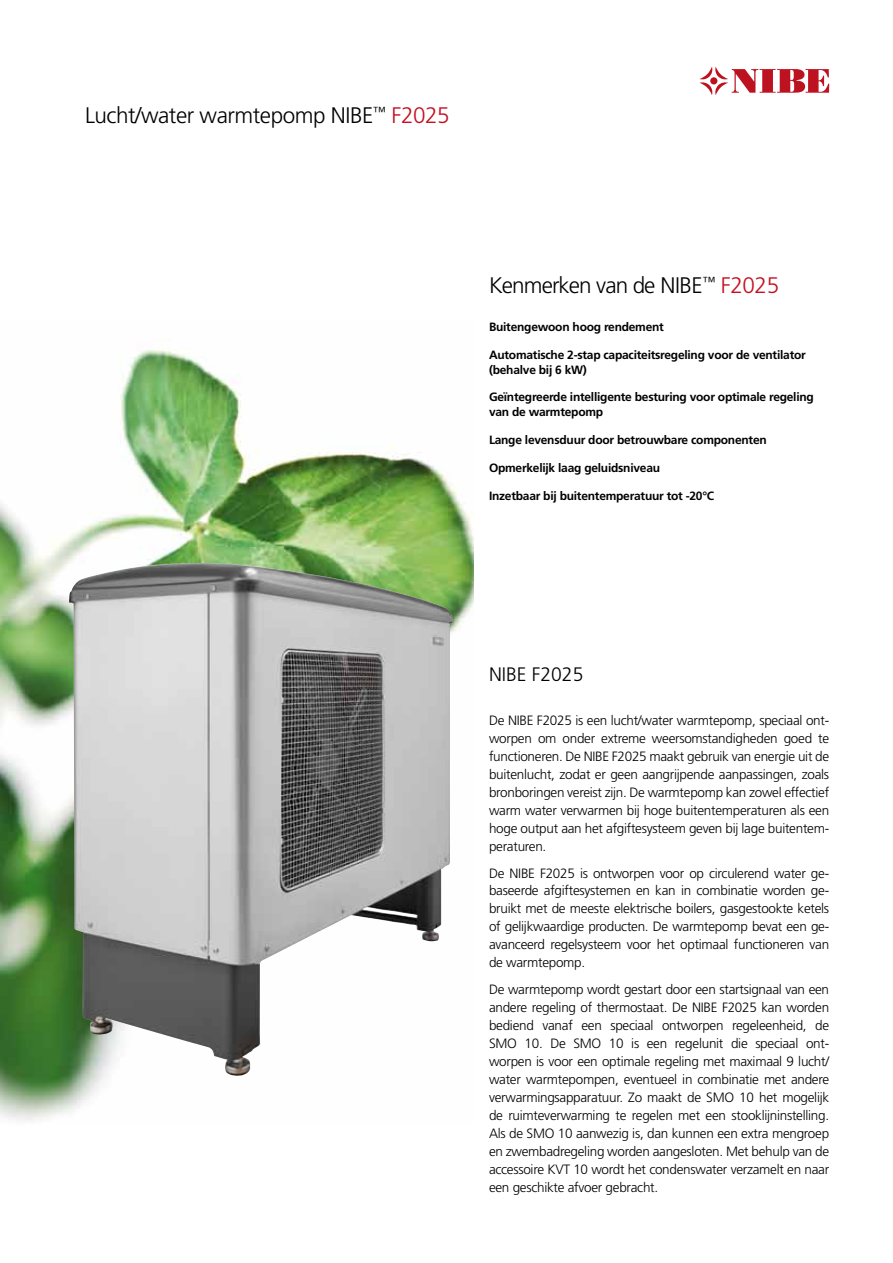
<style>
.page{position:relative;width:893px;height:1263px;background:#fff}
.page>*{position:absolute;margin:0;border:0;box-sizing:border-box;transform-origin:0 0}
.t1{font:300 22.5px "Frutiger";letter-spacing:-.02em;color:#000}
.t2{font:300 22.5px "Frutiger";letter-spacing:-.04em;color:#000}
.t3{font:300 19.5px "Frutiger";color:#000}
.t4{font:300 13.5px/18px "Frutiger";letter-spacing:-.02em;color:#000;text-align:justify}
.t5{font:700 12px/15px "Frutiger";letter-spacing:-.02em;color:#000}
.s1{color:#c50e1f}
</style>
<div class="page">
<svg style="left:699px;top:67px;width:130px;height:28px"></svg>
<img style="left:0;top:349px;width:474px;height:772px">
<img style="left:69px;top:563px;width:384px;height:514px">
<h1 class="t1" style="left:85px;top:103px;width:366px">Lucht/water warmtepomp NIBE<sup>™</sup> <span class="s1">F2025</span></h1>
<h1 class="t2" style="left:489px;top:273px;width:292px">Kenmerken van de NIBE<sup>™</sup> <span class="s1">F2025</span></h1>
<p class="t5" style="left:489px;top:319px;width:176px">Buitengewoon hoog rendement</p>
<p class="t5" style="left:489px;top:347px;width:318px">Automatische 2-stap capaciteitsregeling voor de ventilator (behalve bij 6 kW)</p>
<p class="t5" style="left:489px;top:390px;width:326px">Geïntegreerde intelligente besturing voor optimale regeling van de warmtepomp</p>
<p class="t5" style="left:489px;top:432px;width:279px">Lange levensduur door betrouwbare componenten</p>
<p class="t5" style="left:489px;top:460px;width:173px">Opmerkelijk laag geluidsniveau</p>
<p class="t5" style="left:489px;top:488px;width:227px">Inzetbaar bij buitentemperatuur tot -20°C</p>
<h2 class="t3" style="left:489px;top:663px;width:96px">NIBE F2025</h2>
<p class="t4" style="left:489px;top:711px;width:342px">De NIBE F2025 is een lucht/water warmtepomp, speciaal ont&shy;worpen om onder extreme weersomstandigheden goed te functioneren. De NIBE F2025 maakt gebruik van energie uit de buitenlucht, zodat er geen aangrijpende aanpassingen, zoals bronboringen vereist zijn. De warmtepomp kan zowel effectief warm water verwarmen bij hoge buitentemperaturen als een hoge output aan het afgiftesysteem geven bij lage buitentem&shy;peraturen.</p>
<p class="t4" style="left:489px;top:864px;width:342px">De NIBE F2025 is ontworpen voor op circulerend water ge&shy;baseerde afgiftesystemen en kan in combinatie worden ge&shy;bruikt met de meeste elektrische boilers, gasgestookte ketels of gelijkwaardige producten. De warmtepomp bevat een ge&shy;avanceerd regelsysteem voor het optimaal functioneren van de warmtepomp.</p>
<p class="t4" style="left:489px;top:980px;width:342px">De warmtepomp wordt gestart door een startsignaal van een andere regeling of thermostaat. De NIBE F2025 kan worden bediend vanaf een speciaal ontworpen regeleenheid, de SMO 10. De SMO 10 is een regelunit die speciaal ont&shy;worpen is voor een optimale regeling met maximaal 9 lucht/ water warmtepompen, eventueel in combinatie met andere verwarmingsapparatuur. Zo maakt de SMO 10 het mogelijk de ruimteverwarming te regelen met een stooklijninstelling.<br>Als de SMO 10 aanwezig is, dan kunnen een extra mengroep en zwembadregeling worden aangesloten. Met behulp van de accessoire KVT 10 wordt het condenswater verzamelt en naar een geschikte afvoer gebracht.</p>
</div>
